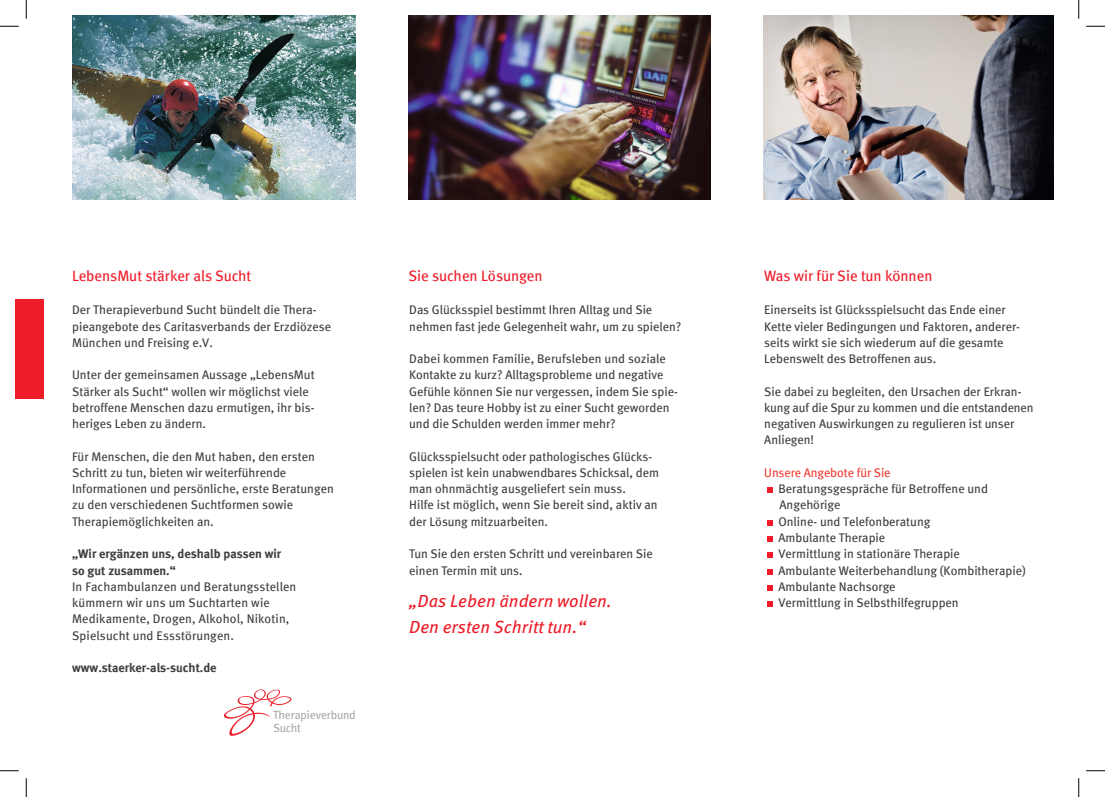
<style>
.page{position:relative;width:1105px;height:797px;background:#fff}
.page>*{position:absolute;margin:0;border:0;box-sizing:border-box;transform-origin:0 0}
.t1{font:italic 17.5px/26.2px "Meta Pro";color:#ee1c28}
.t2{font:15px "Meta";color:#ee1c28}
.t3{font:12.5px/16.2px "Meta";color:#3e3e3f}
.t4{font:700 12.5px/16.2px "Meta";color:#3e3e3f}
.t5{font:12.5px "Meta";letter-spacing:-.005em;color:#ee3e34}
.t6{font:11.75px/12.6px "Meta";letter-spacing:-.015em;color:#a8a9ad}
</style>
<div class="page">
<div style="left:16px;top:299px;width:28px;height:99px;background:#ee1c28"></div>
<img style="left:72px;top:16px;width:284px;height:184px">
<img style="left:409px;top:16px;width:301px;height:184px">
<img style="left:763px;top:16px;width:290px;height:184px">
<svg style="left:767px;top:487px;width:6px;height:6px"></svg>
<svg style="left:767px;top:520px;width:6px;height:5px"></svg>
<svg style="left:767px;top:536px;width:6px;height:6px"></svg>
<svg style="left:767px;top:552px;width:6px;height:6px"></svg>
<svg style="left:767px;top:569px;width:6px;height:5px"></svg>
<svg style="left:767px;top:585px;width:6px;height:5px"></svg>
<svg style="left:767px;top:601px;width:6px;height:6px"></svg>
<svg style="left:224px;top:689px;width:67px;height:46px"></svg>
<svg style="left:0;top:25px;width:19px;height:2px"></svg>
<svg style="left:1086px;top:25px;width:19px;height:2px"></svg>
<svg style="left:0;top:770px;width:19px;height:1px"></svg>
<svg style="left:1086px;top:770px;width:19px;height:1px"></svg>
<svg style="left:25px;top:0;width:2px;height:19px"></svg>
<svg style="left:25px;top:778px;width:2px;height:19px"></svg>
<svg style="left:1078px;top:0;width:1px;height:19px"></svg>
<svg style="left:1078px;top:778px;width:1px;height:19px"></svg>
<p class="t2" style="left:72px;top:267px;width:181px">LebensMut stärker als Sucht</p>
<p class="t2" style="left:408px;top:267px;width:136px">Sie suchen Lösungen</p>
<p class="t2" style="left:764px;top:267px;width:170px">Was wir für Sie tun können</p>
<p class="t3" style="left:72px;top:302px;width:260px">Der Therapieverbund Sucht bündelt die Thera&shy;pieangebote des Caritasverbands der Erzdiözese<br>München und Freising e.V.</p>
<p class="t3" style="left:72px;top:367px;width:244px">Unter der gemeinsamen Aussage „LebensMut Stärker als Sucht“ wollen wir möglichst viele betroffene Menschen dazu ermutigen, ihr bis&shy;heriges Leben zu ändern.</p>
<p class="t3" style="left:72px;top:448px;width:263px">Für Menschen, die den Mut haben, den ersten Schritt zu tun, bieten wir weiterführende Informationen und persönliche, erste Beratungen zu den verschiedenen Suchtformen sowie Therapiemöglichkeiten an.</p>
<p class="t4" style="left:72px;top:545px;width:211px">„Wir ergänzen uns, deshalb passen wir so gut zusammen.“</p>
<p class="t3" style="left:72px;top:578px;width:226px">In Fachambulanzen und Beratungsstellen kümmern wir uns um Suchtarten wie Medikamente, Drogen, Alkohol, Nikotin, Spielsucht und Essstörungen.</p>
<p class="t4" style="left:72px;top:659px;width:146px">www.staerker-als-sucht.de</p>
<p class="t6" style="left:273px;top:708px;width:84px">Therapieverbund<br>Sucht</p>
<p class="t3" style="left:409px;top:302px;width:274px">Das Glücksspiel bestimmt Ihren Alltag und Sie nehmen fast jede Gelegenheit wahr, um zu spielen?</p>
<p class="t3" style="left:409px;top:350px;width:270px">Dabei kommen Familie, Berufsleben und soziale Kontakte zu kurz? Alltagsprobleme und negative Gefühle können Sie nur vergessen, indem Sie spie&shy;len? Das teure Hobby ist zu einer Sucht geworden und die Schulden werden immer mehr?</p>
<p class="t3" style="left:409px;top:448px;width:251px">Glücksspielsucht oder pathologisches Glücks&shy;spielen ist kein unabwendbares Schicksal, dem man ohnmächtig ausgeliefert sein muss.<br>Hilfe ist möglich, wenn Sie bereit sind, aktiv an der Lösung mitzuarbeiten.</p>
<p class="t3" style="left:409px;top:545px;width:245px">Tun Sie den ersten Schritt und vereinbaren Sie einen Termin mit uns.</p>
<h1 class="t1" style="left:409px;top:586px;width:204px">„Das Leben ändern wollen.<br>Den ersten Schritt tun.“</h1>
<p class="t3" style="left:764px;top:302px;width:257px">Einerseits ist Glücksspielsucht das Ende einer Kette vieler Bedingungen und Faktoren, anderer&shy;seits wirkt sie sich wiederum auf die gesamte Lebenswelt des Betroffenen aus.</p>
<p class="t3" style="left:764px;top:383px;width:271px">Sie dabei zu begleiten, den Ursachen der Erkran&shy;kung auf die Spur zu kommen und die entstandenen negativen Auswirkungen zu regulieren ist unser Anliegen!</p>
<p class="t5" style="left:764px;top:465px;width:128px">Unsere Angebote für Sie</p>
<p class="t3" style="left:778px;top:480px;width:249px">Beratungsgespräche für Betroffene und<br>Angehörige<br>Online- und Telefonberatung<br>Ambulante Therapie<br>Vermittlung in stationäre Therapie<br>Ambulante Weiterbehandlung (Kombitherapie)<br>Ambulante Nachsorge<br>Vermittlung in Selbsthilfegruppen</p>
</div>
